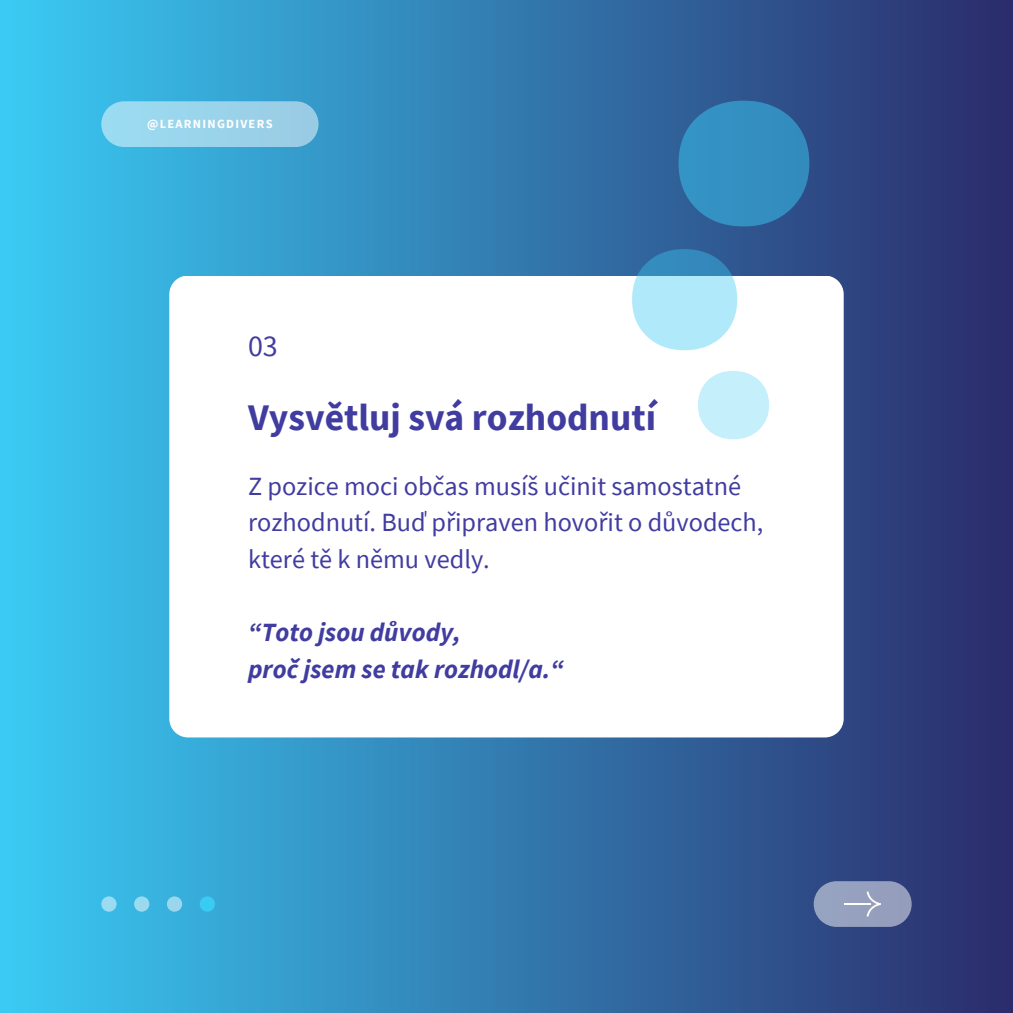
<style>
.page{position:relative;width:1013px;height:1013px;background:#fff}
.page>*{position:absolute;margin:0;border:0;box-sizing:border-box;transform-origin:0 0}
.t1{font:700 37.5px "Source Sans Pro";color:#413ca0}
.t2{font:30px "Source Sans Pro";color:#413ca0}
.t3{font:26.25px/36.5px "Source Sans Pro";color:#413ca0}
.t4{font:italic 700 26.25px/36.5px "Source Sans Pro";color:#413ca0}
.t5{font:700 12.5px "Source Sans Pro";letter-spacing:.1em;color:#fff}
</style>
<div class="page">
<div style="left:0;top:0;width:1012px;height:1012px;background:linear-gradient(to right,#3acbf4,#2b2c6b)"></div>
<svg style="left:169px;top:275px;width:674px;height:462px"></svg>
<svg style="left:101px;top:896px;width:16px;height:15px"></svg>
<div style="left:134px;top:896px;width:15px;height:15px;background:#9bd9ef;border-radius:50%"></div>
<div style="left:167px;top:896px;width:15px;height:15px;background:#9ad7ed;border-radius:50%"></div>
<div style="left:200px;top:896px;width:15px;height:15px;background:#3acbf4;border-radius:50%"></div>
<svg style="left:813px;top:881px;width:98px;height:45px;background:#8d99b9"></svg>
<svg style="left:678px;top:101px;width:131px;height:125px;background:#3284b7"></svg>
<svg style="left:632px;top:249px;width:105px;height:101px;background:#96cee6"></svg>
<svg style="left:698px;top:371px;width:71px;height:68px"></svg>
<svg style="left:101px;top:101px;width:217px;height:46px;background:#95d1e9"></svg>
<h3 class="t5" style="left:147px;top:115px;width:127px">@LEARNINGDIVERS</h3>
<p class="t2" style="left:248px;top:326px;width:31px">03</p>
<h1 class="t1" style="left:248px;top:393px;width:409px">Vysvětluj svá rozhodnutí</h1>
<p class="t3" style="left:248px;top:467px;width:517px">Z pozice moci občas musíš učinit samostatné rozhodnutí. Buď připraven hovořit o důvodech, které tě k němu vedly.</p>
<p class="t4" style="left:248px;top:613px;width:317px">“Toto jsou důvody,<br>proč jsem se tak rozhodl/a.“</p>
</div>
